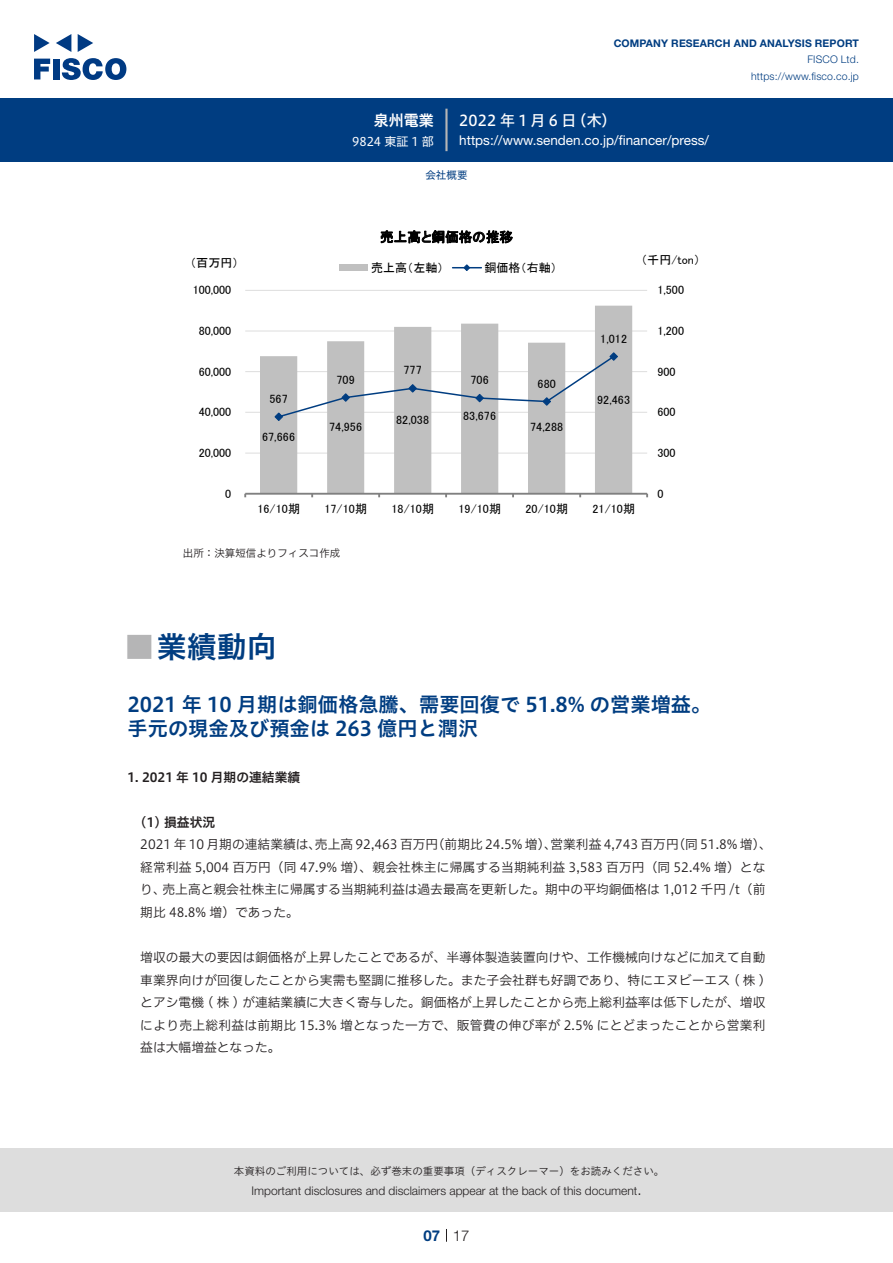
<style>
.page{position:relative;width:893px;height:1263px;background:#fff}
.page>*{position:absolute;margin:0;border:0;box-sizing:border-box;transform-origin:0 0}
.t1{font:30px "Hiragino UD Sans Std N W6";color:#003d81}
.t2{font:24px "Hiragino UD Sans Std W6";color:#b5b5b6}
.t3{font:20.25px/24px "Hiragino UD Sans Std W6";color:#003d81}
.t4{font:15px "Hiragino UD Sans F Std N W5";letter-spacing:.21em;color:#fff}
.t5{font:15px "Hiragino UD Sans F Std N W6";color:#fff}
.t6{font:300 15px "Helvetica Neue LT Std";color:#231f20}
.t7{font:700 15px "Helvetica Neue LT Std";color:#003d81}
.t8{font:13.5px "Helvetica Neue LT Std";color:#fff}
.t9{font:13.5px "MS P Gothic";letter-spacing:.01em;color:#000}
.t10{font:12.75px/22.5px "Hiragino UD Sans F Std N W3";color:#231f20}
.t11{font:12.75px "Hiragino UD Sans F Std N W6";color:#231f20}
.t12{font:12.15px "MS P Gothic";color:#000}
.t13{font:12px "MS P Gothic";letter-spacing:.005em;color:#000}
.t14{font:300 12px "Helvetica Neue LT Std";color:#231f20}
.t15{font:12px "Hiragino UD Sans F Std N W4";color:#fff}
.t16{font:10.5px "Hiragino UD Sans Std W3";color:#231f20}
.t17{font:700 10.5px "Helvetica Neue LT Std";letter-spacing:.015em;color:#003d81}
.t18{font:300 10.5px/16.5px "Helvetica Neue LT Std";letter-spacing:.015em;color:#003d81;text-align:right}
.t19{font:10.5px "Hiragino UD Sans F Std N W3";color:#231f20}
.t20{font:10.5px "Hiragino UD Sans F Std N W4";color:#003d81}
</style>
<div class="page">
<div style="left:0;top:1148px;width:893px;height:64px;background:#ddd"></div>
<svg style="left:34px;top:59px;width:16px;height:20px"></svg>
<div style="left:53px;top:59px;width:6px;height:20px;background:#003a83"></div>
<svg style="left:62px;top:58px;width:64px;height:22px"></svg>
<svg style="left:34px;top:34px;width:16px;height:18px"></svg>
<svg style="left:78px;top:34px;width:15px;height:18px"></svg>
<svg style="left:56px;top:34px;width:15px;height:18px"></svg>
<div style="left:0;top:98px;width:893px;height:64px;background:#003d81"></div>
<hr style="left:445px;top:109px;width:3px;height:42px;background:#b5b5b6">
<svg style="left:446px;top:1229px;width:1px;height:13px"></svg>
<hr style="left:245px;top:453px;width:402px;height:1px;background:#ddd">
<hr style="left:245px;top:412px;width:402px;height:1px;background:#ddd">
<hr style="left:245px;top:371px;width:402px;height:1px;background:#ddd">
<hr style="left:245px;top:331px;width:402px;height:1px;background:#ddd">
<hr style="left:245px;top:290px;width:402px;height:1px;background:#ddd">
<svg style="left:260px;top:306px;width:372px;height:187px"></svg>
<hr style="left:245px;top:493px;width:402px;height:2px;background:#808080">
<svg style="left:274px;top:352px;width:345px;height:70px"></svg>
<div style="left:339px;top:265px;width:29px;height:6px;background:#c0c0c0"></div>
<svg style="left:453px;top:264px;width:28px;height:7px"></svg>
<p class="t5" style="left:374px;top:109px;width:62px">泉州電業</p>
<p class="t15" style="left:352px;top:132px;width:83px">9824 東証 1 部</p>
<p class="t17" style="left:614px;top:37px;width:247px">COMPANY RESEARCH AND ANALYSIS REPORT</p>
<p class="t18" style="left:751px;top:51px;width:109px">FISCO Ltd. https://www.fisco.co j p.</p>
<p class="t4" style="left:459px;top:109px;width:119px">2022年1月6日</p>
<p class="t4" style="left:572px;top:109px;width:46px">（木(</p>
<p class="t8" style="left:459px;top:132px;width:251px">https://www.senden.co j p. /financer/press/</p>
<p class="t13" style="left:190px;top:257px;width:50px">（百万円）</p>
<p class="t13" style="left:193px;top:284px;width:40px">100,000</p>
<p class="t13" style="left:199px;top:325px;width:34px">80,000</p>
<p class="t13" style="left:199px;top:365px;width:34px">60,000</p>
<p class="t13" style="left:199px;top:406px;width:34px">40,000</p>
<p class="t13" style="left:199px;top:447px;width:34px">20,000</p>
<p class="t13" style="left:225px;top:487px;width:8px">0</p>
<p class="t13" style="left:269px;top:393px;width:20px">567</p>
<p class="t13" style="left:262px;top:431px;width:34px">67,666</p>
<p class="t13" style="left:257px;top:503px;width:44px">16/10期</p>
<p class="t20" style="left:425px;top:167px;width:43px">会社概要</p>
<p class="t9" style="left:380px;top:230px;width:134px">売上高と銅価格の推移</p>
<p class="t13" style="left:484px;top:261px;width:74px">銅価格（右軸(</p>
<p class="t13" style="left:371px;top:261px;width:74px">売上高（左軸）</p>
<p class="t13" style="left:336px;top:373px;width:20px">709</p>
<p class="t13" style="left:403px;top:364px;width:20px">777</p>
<p class="t13" style="left:470px;top:374px;width:20px">706</p>
<p class="t13" style="left:538px;top:377px;width:20px">680</p>
<p class="t13" style="left:463px;top:410px;width:34px">83,676</p>
<p class="t13" style="left:396px;top:413px;width:34px">82,038</p>
<p class="t12" style="left:329px;top:420px;width:34px">74,956</p>
<p class="t13" style="left:530px;top:421px;width:34px">74,288</p>
<p class="t13" style="left:324px;top:503px;width:44px">17/10期</p>
<p class="t13" style="left:391px;top:503px;width:44px">18/10期</p>
<p class="t13" style="left:458px;top:503px;width:44px">19/10期</p>
<p class="t13" style="left:525px;top:503px;width:44px">20/10期</p>
<p class="t19" style="left:183px;top:545px;width:159px">出所：決算短信よりフィスコ作成</p>
<p class="t13" style="left:600px;top:332px;width:28px">1,012</p>
<p class="t13" style="left:597px;top:394px;width:34px">92,463</p>
<p class="t13" style="left:641px;top:254px;width:60px">（千円/ton(</p>
<p class="t13" style="left:657px;top:284px;width:28px">1,500</p>
<p class="t13" style="left:657px;top:325px;width:28px">1,200</p>
<p class="t13" style="left:657px;top:365px;width:20px">900</p>
<p class="t13" style="left:657px;top:406px;width:20px">600</p>
<p class="t13" style="left:592px;top:503px;width:44px">21/10期</p>
<p class="t13" style="left:657px;top:447px;width:20px">300</p>
<p class="t13" style="left:657px;top:487px;width:8px">0</p>
<h1 class="t1" style="left:157px;top:624px;width:121px">業績動向</h1>
<h2 class="t2" style="left:128px;top:628px;width:25px">█</h2>
<h3 class="t3" style="left:128px;top:691px;width:585px">2021 年 10 月期は銅価格急騰、需要回復で 51.8% の営業増益。手元の現金及び預金は 263 億円と潤沢</h3>
<p class="t11" style="left:128px;top:767px;width:174px">1. 2021 年 10 月期の連結業績</p>
<p class="t11" style="left:140px;top:812px;width:76px">1( ) 損益状況</p>
<p class="t10" style="left:672px;top:833px;width:101px">（同 51.8% 増、(</p>
<p class="t10" style="left:432px;top:833px;width:126px">（前期比 24.5% 増）、</p>
<p class="t10" style="left:550px;top:833px;width:130px">営業利益 4,743 百万円</p>
<p class="t10" style="left:140px;top:833px;width:182px">2021 年 10 月期の連結業績は、</p>
<p class="t10" style="left:140px;top:855px;width:627px">経常利益 5,004 百万円（同 47.9% 増）、親会社株主に帰属する当期純利益 3,583 百万円（同 52.4% 増）とな</p>
<p class="t10" style="left:163px;top:878px;width:604px">売上高と親会社株主に帰属する当期純利益は過去最高を更新した。期中の平均銅価格は 1,012 千円 （t / 前</p>
<p class="t10" style="left:315px;top:833px;width:125px">売上高 92,463 百万円</p>
<p class="t10" style="left:140px;top:878px;width:160px">り、<br>期比 48.8% 増）であった。</p>
<p class="t10" style="left:140px;top:945px;width:627px;text-align:justify">増収の最大の要因は銅価格が上昇したことであるが、半導体製造装置向けや、工作機械向けなどに加えて自動車業界向けが回復したことから実需も堅調に推移した。また子会社群も好調であり、特にエヌビーエス ( 株 (とアシ電機 ( 株 ) が連結業績に大きく寄与した。銅価格が上昇したことから売上総利益率は低下したが、増収により売上総利益は前期比 15.3% 増となった一方で、販管費の伸び率が 2.5% にとどまったことから営業利益は大幅増益となった。</p>
<p class="t16" style="left:234px;top:1163px;width:432px">本資料のご利用については、必ず巻末の重要事項（ディスクレーマー）をお読みください。</p>
<p class="t6" style="left:637px;top:1180px;width:6px">.</p>
<p class="t14" style="left:251px;top:1183px;width:387px">Important disclosures and disclaimers appear at the back of this document</p>
<p class="t7" style="left:423px;top:1226px;width:18px">07</p>
<p class="t6" style="left:453px;top:1226px;width:18px">17</p>
</div>
